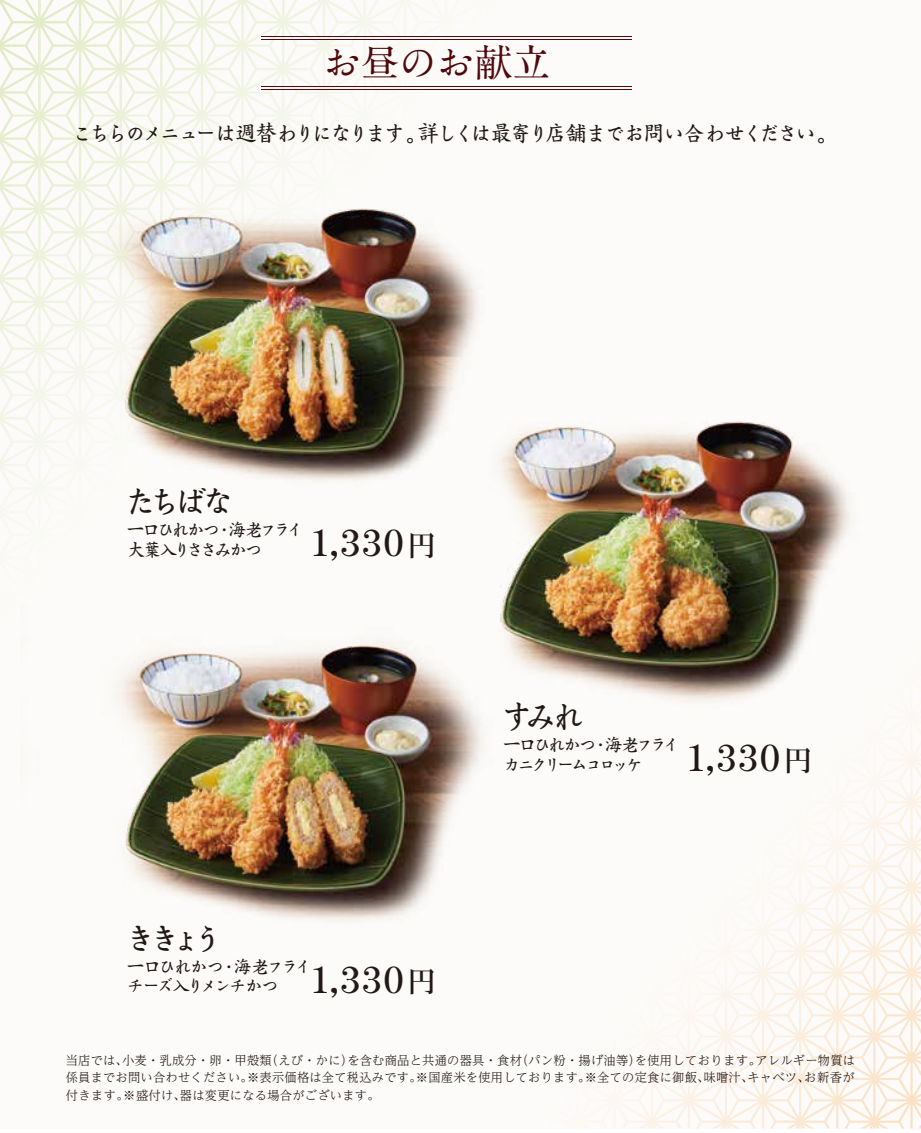
<style>
.page{position:relative;width:921px;height:1133px;background:#fff}
.page>*{position:absolute;margin:0;border:0;box-sizing:border-box;transform-origin:0 0}
.t1{font:700 37.8px "A1 Mincho Std";color:#50080c}
.t2{font:700 35.18px "Ro H Mincho Std";letter-spacing:.06em;color:#231815}
.t3{font:700 35px "RA Hana Renge";letter-spacing:-.315em;color:#221815}
.t4{font:700 22.75px "RA Hana Renge";letter-spacing:-.195em;color:#221815}
.t5{font:700 19.07px/19.8px "RA Hana Renge";letter-spacing:-.185em;color:#221815}
.t6{font:700 19.07px/19.8px "RA Hana Renge";letter-spacing:-.275em;color:#221815}
.t7{font:700 19.07px/19.8px "RA Hana Renge";letter-spacing:-.23em;color:#221815}
.t8{font:300 12.42px/17.3px "UD Reimin Pr 6 N";letter-spacing:.02em;color:#221815;text-align:justify}
.s1{font-size:28.88px}
</style>
<div class="page">
<img style="left:0;top:0;width:921px;height:1128px">
<img style="left:397px;top:382px;width:488px;height:326px">
<h1 class="t1" style="left:323px;top:32px;width:228px">お昼のお献立</h1>
<h3 class="t4" style="left:71px;top:122px;width:770px">こちらのメニューは週替わりになります。詳しくは最寄り店舗までお問い合わせください。</h3>
<h3 class="t3" style="left:123px;top:484px;width:113px">たちばな</h3>
<h3 class="t7" style="left:126px;top:520px;width:179px">一口ひれかつ・海老フライ大葉入りささみかつ</h3>
<h2 class="t2" style="left:313px;top:521px;width:125px">1,330<span class="s1">円</span></h2>
<h3 class="t3" style="left:123px;top:920px;width:103px">ききょう</h3>
<h3 class="t5" style="left:126px;top:957px;width:188px">一口ひれかつ・海老フライチーズ入りメンチかつ</h3>
<h2 class="t2" style="left:313px;top:957px;width:125px">1,330<span class="s1">円</span></h2>
<h3 class="t3" style="left:499px;top:699px;width:87px">すみれ</h3>
<h3 class="t6" style="left:502px;top:735px;width:179px">一口ひれかつ・海老フライカニクリームコロッケ</h3>
<h2 class="t2" style="left:689px;top:736px;width:125px">1,330<span class="s1">円</span></h2>
<p class="t8" style="left:66px;top:1050px;width:791px">当店では、小麦・乳成分・卵・甲殻類（えび・かに）を含む商品と共通の器具・食材（パン粉・揚げ油等）を使用しております。アレルギー物質は係員までお問い合わせください。※表示価格は全て税込みです。※国産米を使用しております。※全ての定食に御飯、味噌汁、キャベツ、お新香が付きます。※盛付け、器は変更になる場合がございます。</p>
</div>
